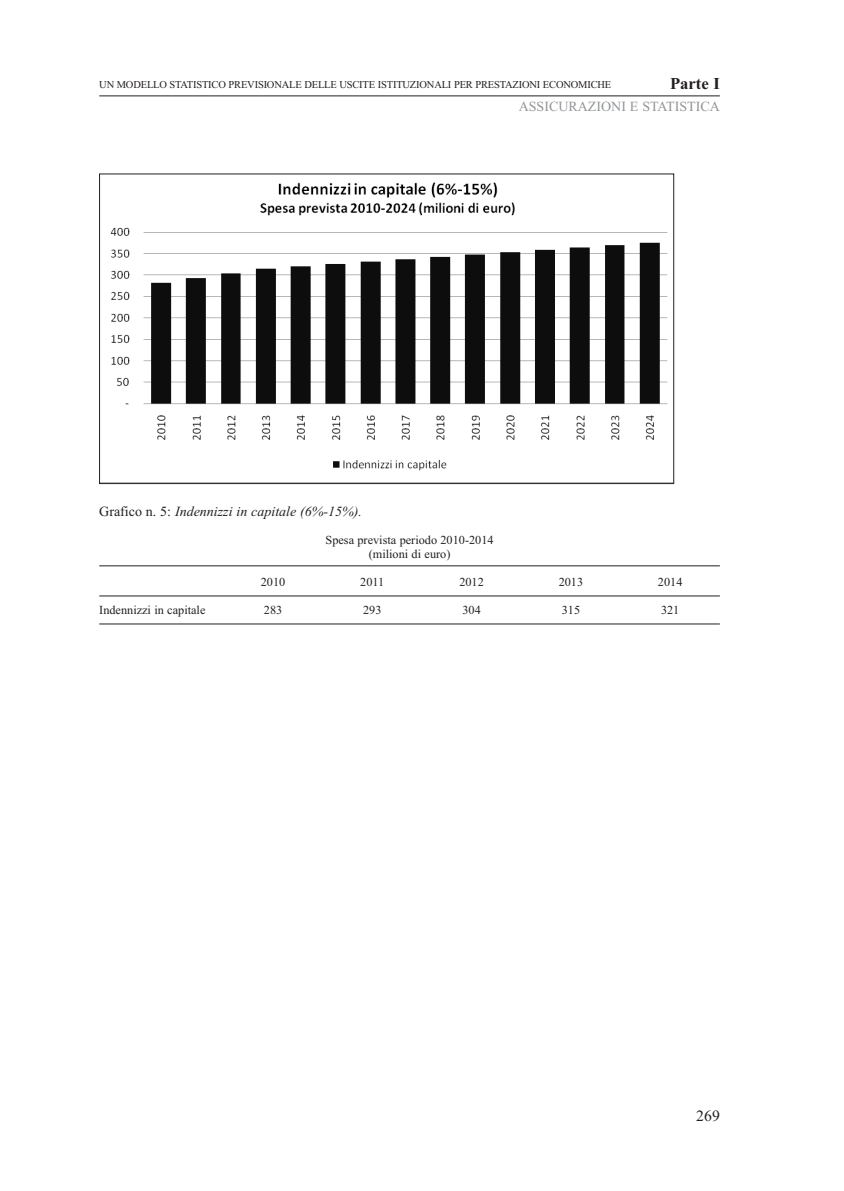
<style>
.page{position:relative;width:844px;height:1191px;background:#fff}
.page>*{position:absolute;margin:0;border:0;box-sizing:border-box;transform-origin:0 0}
.t1{font:16.62px "Times New Roman PS HAIABR";color:#231f20}
.t2{font:15.75px "Times New Rom HAIABW";color:#231f20}
.t3{font:14px "Times New Roman PS It HAIABL";color:#231f20}
.t4{font:14px "Times New Rom HAIABW";color:#939598}
.t5{font:12.25px/14px "Times New Rom HAIABW";color:#231f20;text-align:center}
.t6{font:10.5px "Times New Rom HAIABW";letter-spacing:-.02em;color:#231f20}
.s1{font-family:"Times New Rom HAIABW"}
</style>
<div class="page">
<hr style="left:99px;top:96px;width:620px;height:1px;background:#231f20">
<img style="left:110px;top:182px;width:558px;height:289px">
<hr style="left:99px;top:565px;width:620px;height:1px;background:#231f20">
<hr style="left:99px;top:595px;width:620px;height:1px;background:#231f20">
<hr style="left:99px;top:623px;width:620px;height:1px;background:#231f20">
<p class="t6" style="left:99px;top:81px;width:513px">UN MODELLO STATISTICO PREVISIONALE DELLE USCITE ISTITUZIONALI PER PRESTAZIONI ECONOMICHE</p>
<h1 class="t1" style="left:669px;top:78px;width:51px">Parte I</h1>
<p class="t4" style="left:518px;top:102px;width:203px">ASSICURAZIONI E STATISTICA</p>
<p class="t3" style="left:99px;top:506px;width:264px"><span class="s1">Grafico n. 5:</span> Indennizzi in capitale (6%-15%).</p>
<p class="t5" style="left:325px;top:534px;width:169px">Spesa prevista periodo 2010-2014 (milioni di euro)</p>
<p class="t5" style="left:261px;top:576px;width:26px">2010</p>
<p class="t5" style="left:360px;top:576px;width:26px">2011</p>
<p class="t5" style="left:459px;top:576px;width:26px">2012</p>
<p class="t5" style="left:558px;top:576px;width:26px">2013</p>
<p class="t5" style="left:657px;top:576px;width:26px">2014</p>
<p class="t5" style="left:99px;top:604px;width:108px">Indennizzi in capitale</p>
<p class="t5" style="left:264px;top:604px;width:20px">283</p>
<p class="t5" style="left:363px;top:604px;width:20px">293</p>
<p class="t5" style="left:462px;top:604px;width:20px">304</p>
<p class="t5" style="left:561px;top:604px;width:20px">315</p>
<p class="t5" style="left:661px;top:604px;width:20px">321</p>
<p class="t2" style="left:696px;top:1109px;width:25px">269</p>
</div>
